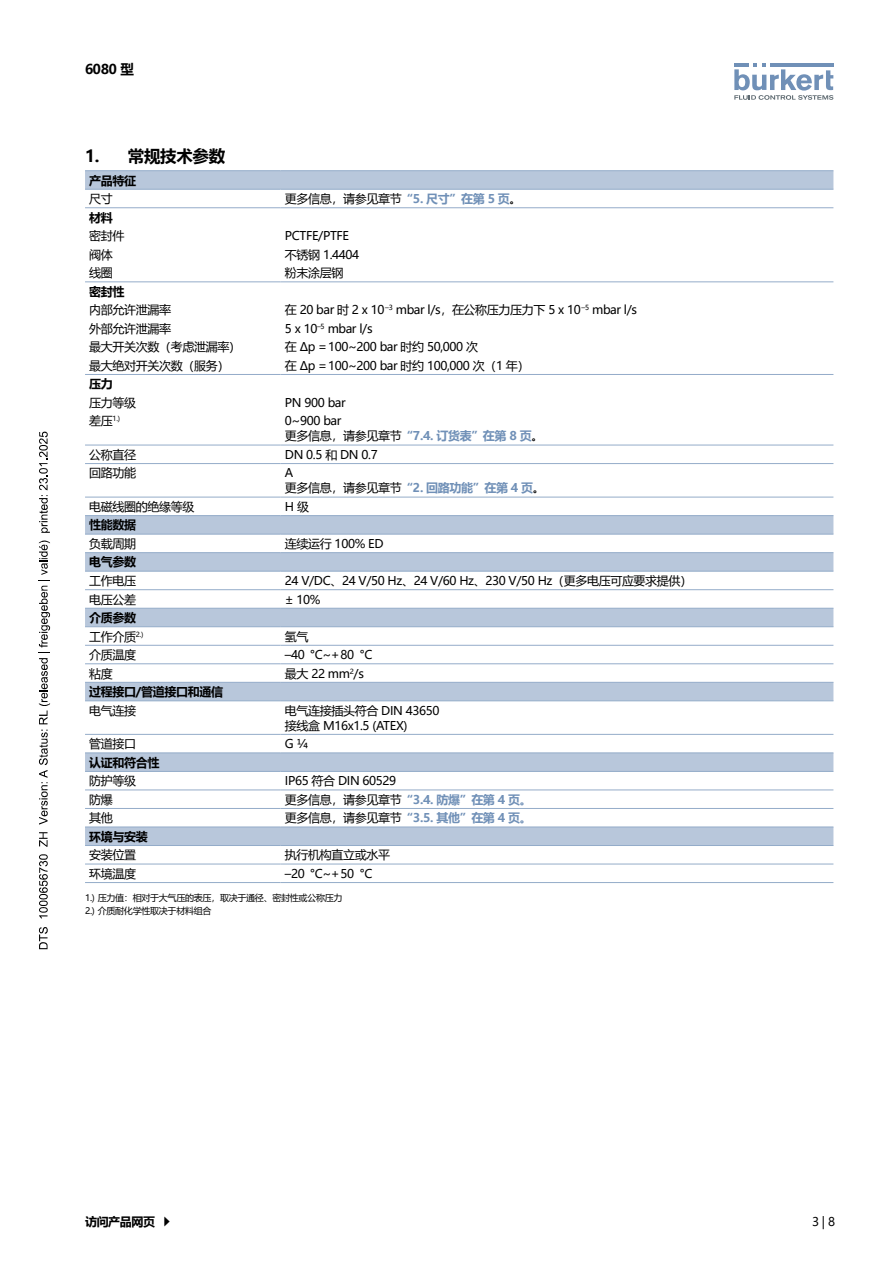
<style>
.page{position:relative;width:893px;height:1263px;background:#fff}
.page>*{position:absolute;margin:0;border:0;box-sizing:border-box;transform-origin:0 0}
.t1{font:700 16.5px "Microsoft Ya Hei";letter-spacing:-.02em;color:#000}
.t2{font:700 13.5px "Microsoft Ya Hei";color:#000}
.t3{font:12px/15px "Microsoft Ya Hei";letter-spacing:-.03em;color:#000}
.t4{font:700 12px/18.5px "Microsoft Ya Hei";letter-spacing:-.03em;color:#000}
.t5{font:700 12px "Microsoft Ya Hei";letter-spacing:-.03em;color:#7090b7}
.t6{font:9px/13.5px "Microsoft Ya Hei";letter-spacing:-.03em;color:#000}
.t7{font:7.05px "Microsoft Ya Hei";color:#000}
.s1{font-weight:700;color:#7090b7}
.s2{font-size:12px}
.s3{font-weight:400}
.s4{font-weight:400;color:#000}
</style>
<div class="page">
<svg style="left:734px;top:63px;width:99px;height:37px"></svg>
<svg style="left:85px;top:171px;width:748px;height:674px"></svg>
<hr style="left:85px;top:170px;width:196px;height:1px;background:#94acc9">
<hr style="left:281px;top:170px;width:552px;height:1px;background:#94acc9">
<hr style="left:85px;top:282px;width:196px;height:1px;background:#94acc9">
<hr style="left:281px;top:282px;width:552px;height:1px;background:#94acc9">
<hr style="left:85px;top:374px;width:196px;height:1px;background:#94acc9">
<hr style="left:281px;top:374px;width:552px;height:1px;background:#94acc9">
<hr style="left:85px;top:189px;width:196px;height:1px;background:#94acc9">
<hr style="left:85px;top:207px;width:196px;height:1px;background:#94acc9">
<hr style="left:281px;top:207px;width:552px;height:1px;background:#94acc9">
<hr style="left:281px;top:189px;width:552px;height:1px;background:#94acc9">
<hr style="left:85px;top:445px;width:196px;height:1px;background:#94acc9">
<hr style="left:281px;top:445px;width:552px;height:1px;background:#94acc9">
<hr style="left:85px;top:463px;width:196px;height:1px;background:#94acc9">
<hr style="left:281px;top:463px;width:552px;height:1px;background:#94acc9">
<hr style="left:85px;top:497px;width:196px;height:1px;background:#94acc9">
<hr style="left:85px;top:515px;width:196px;height:1px;background:#94acc9">
<hr style="left:281px;top:515px;width:552px;height:1px;background:#94acc9">
<hr style="left:281px;top:497px;width:552px;height:1px;background:#94acc9">
<hr style="left:85px;top:534px;width:196px;height:1px;background:#94acc9">
<hr style="left:85px;top:552px;width:196px;height:1px;background:#94acc9">
<hr style="left:281px;top:552px;width:552px;height:1px;background:#94acc9">
<hr style="left:281px;top:534px;width:552px;height:1px;background:#94acc9">
<hr style="left:85px;top:571px;width:196px;height:1px;background:#94acc9">
<hr style="left:281px;top:571px;width:552px;height:1px;background:#94acc9">
<hr style="left:85px;top:589px;width:196px;height:1px;background:#94acc9">
<hr style="left:85px;top:608px;width:196px;height:1px;background:#94acc9">
<hr style="left:281px;top:608px;width:552px;height:1px;background:#94acc9">
<hr style="left:281px;top:589px;width:552px;height:1px;background:#94acc9">
<hr style="left:85px;top:626px;width:196px;height:1px;background:#94acc9">
<hr style="left:281px;top:626px;width:552px;height:1px;background:#94acc9">
<hr style="left:85px;top:645px;width:196px;height:1px;background:#94acc9">
<hr style="left:281px;top:645px;width:552px;height:1px;background:#94acc9">
<hr style="left:85px;top:663px;width:196px;height:1px;background:#94acc9">
<hr style="left:281px;top:663px;width:552px;height:1px;background:#94acc9">
<hr style="left:85px;top:771px;width:196px;height:1px;background:#94acc9">
<hr style="left:281px;top:771px;width:552px;height:1px;background:#94acc9">
<hr style="left:85px;top:790px;width:196px;height:1px;background:#94acc9">
<hr style="left:281px;top:790px;width:552px;height:1px;background:#94acc9">
<hr style="left:85px;top:682px;width:196px;height:1px;background:#94acc9">
<hr style="left:281px;top:682px;width:552px;height:1px;background:#94acc9">
<hr style="left:85px;top:808px;width:196px;height:1px;background:#94acc9">
<hr style="left:281px;top:808px;width:552px;height:1px;background:#94acc9">
<hr style="left:85px;top:701px;width:196px;height:1px;background:#94acc9">
<hr style="left:281px;top:701px;width:552px;height:1px;background:#94acc9">
<hr style="left:85px;top:734px;width:196px;height:1px;background:#94acc9">
<hr style="left:85px;top:753px;width:196px;height:1px;background:#94acc9">
<hr style="left:281px;top:753px;width:552px;height:1px;background:#94acc9">
<hr style="left:85px;top:827px;width:196px;height:1px;background:#94acc9">
<hr style="left:281px;top:827px;width:552px;height:1px;background:#94acc9">
<hr style="left:281px;top:734px;width:552px;height:1px;background:#94acc9">
<hr style="left:85px;top:845px;width:196px;height:1px;background:#94acc9">
<hr style="left:281px;top:845px;width:552px;height:1px;background:#94acc9">
<hr style="left:85px;top:864px;width:196px;height:1px;background:#94acc9">
<hr style="left:85px;top:882px;width:196px;height:1px;background:#94acc9">
<hr style="left:281px;top:864px;width:552px;height:1px;background:#94acc9">
<hr style="left:281px;top:882px;width:552px;height:1px;background:#94acc9">
<svg style="left:39px;top:927px;width:9px;height:22px"></svg>
<svg style="left:39px;top:854px;width:9px;height:64px"></svg>
<svg style="left:39px;top:832px;width:9px;height:15px"></svg>
<svg style="left:39px;top:540px;width:11px;height:285px"></svg>
<svg style="left:39px;top:432px;width:11px;height:101px"></svg>
<p class="t2" style="left:85px;top:60px;width:50px">6080 型</p>
<h1 class="t1" style="left:85px;top:145px;width:142px">1. 常规技术参数</h1>
<p class="t4" style="left:89px;top:171px;width:48px">产品特征</p>
<p class="t3" style="left:89px;top:191px;width:25px">尺寸</p>
<p class="t3" style="left:285px;top:191px;width:238px">更多信息，请参见章节<span class="s1">“5. 尺寸”在第 5 页</span>。</p>
<p class="t4" style="left:89px;top:208px;width:25px">材料</p>
<p class="t3" style="left:89px;top:228px;width:37px">密封件</p>
<p class="t3" style="left:285px;top:228px;width:66px">PCTFE/PTFE</p>
<p class="t3" style="left:89px;top:246px;width:25px">阀体</p>
<p class="t3" style="left:285px;top:246px;width:76px">不锈钢 1.4404</p>
<p class="t3" style="left:89px;top:265px;width:25px">线圈</p>
<p class="t3" style="left:285px;top:265px;width:60px">粉末涂层钢</p>
<p class="t4" style="left:89px;top:282px;width:37px">密封性</p>
<p class="t3" style="left:89px;top:302px;width:83px">内部允许泄漏率</p>
<p class="t3" style="left:285px;top:302px;width:354px">在 20 bar 时 2 x 10<sup>–3</sup> mbar l/s，在公称压力压力下 5 x 10<sup>–5</sup> mbar l/s</p>
<p class="t3" style="left:89px;top:321px;width:83px">外部允许泄漏率</p>
<p class="t3" style="left:285px;top:321px;width:89px">5 x 10<sup>–5</sup> mbar l/s</p>
<p class="t3" style="left:89px;top:339px;width:153px">最大开关次数（考虑泄漏率）</p>
<p class="t3" style="left:285px;top:339px;width:195px">在 ∆p =100~200 bar 时约 50,000 次</p>
<p class="t3" style="left:89px;top:358px;width:142px">最大绝对开关次数（服务）</p>
<p class="t3" style="left:285px;top:358px;width:246px">在 ∆p =100~200 bar 时约 100,000 次（1 年）</p>
<p class="t4" style="left:89px;top:374px;width:25px">压力</p>
<p class="t3" style="left:89px;top:395px;width:48px">压力等级</p>
<p class="t3" style="left:285px;top:395px;width:62px">PN 900 bar</p>
<p class="t7" style="left:89px;top:414px;width:32px"><span class="s2">差压</span>1.)</p>
<p class="t3" style="left:285px;top:413px;width:260px">0~900 bar<br>更多信息，请参见章节<span class="s1">“7.4. 订货表”在第 8 页</span>。</p>
<p class="t3" style="left:89px;top:447px;width:48px">公称直径</p>
<p class="t3" style="left:285px;top:447px;width:94px">DN 0.5 和 DN 0.7</p>
<p class="t3" style="left:89px;top:465px;width:48px">回路功能</p>
<p class="t3" style="left:285px;top:465px;width:261px">A<br>更多信息，请参见章节<span class="s1">“2. 回路功能”在第 4 页</span>。</p>
<p class="t3" style="left:89px;top:499px;width:107px">电磁线圈的绝缘等级</p>
<p class="t3" style="left:285px;top:499px;width:26px">H 级</p>
<p class="t4" style="left:89px;top:515px;width:48px">性能数据</p>
<p class="t3" style="left:89px;top:536px;width:48px">负载周期</p>
<p class="t3" style="left:285px;top:536px;width:100px">连续运行 100% ED</p>
<p class="t4" style="left:89px;top:552px;width:48px">电气参数</p>
<p class="t3" style="left:89px;top:573px;width:48px">工作电压</p>
<p class="t3" style="left:285px;top:573px;width:409px">24 V/DC、24 V/50 Hz、24 V/60 Hz、230 V/50 Hz（更多电压可应要求提供）</p>
<p class="t3" style="left:89px;top:591px;width:48px">电压公差</p>
<p class="t3" style="left:285px;top:591px;width:37px">± 10%</p>
<p class="t4" style="left:89px;top:608px;width:56px">介质参数<span class="s3">工作介质</span><sup>2.)</sup></p>
<p class="t3" style="left:285px;top:628px;width:25px">氢气</p>
<p class="t3" style="left:89px;top:647px;width:48px">介质温度</p>
<p class="t3" style="left:285px;top:647px;width:89px">–40 °C~+80 °C</p>
<p class="t3" style="left:89px;top:665px;width:25px">粘度</p>
<p class="t3" style="left:285px;top:665px;width:80px">最大 22 mm<sup>2</sup>/s</p>
<p class="t4" style="left:89px;top:682px;width:135px">过程接口/管道接口和通信</p>
<p class="t3" style="left:89px;top:702px;width:48px">电气连接</p>
<p class="t3" style="left:285px;top:702px;width:156px">电气连接插头符合 DIN 43650接线盒 M16x1.5 (ATEX)</p>
<p class="t3" style="left:89px;top:736px;width:48px">管道接口</p>
<p class="t3" style="left:285px;top:736px;width:25px">G¼</p>
<p class="t4" style="left:89px;top:753px;width:72px">认证和符合性</p>
<p class="t3" style="left:89px;top:773px;width:48px">防护等级</p>
<p class="t3" style="left:285px;top:773px;width:113px">IP65 符合 DIN 60529</p>
<p class="t3" style="left:89px;top:791px;width:25px">防爆</p>
<p class="t5" style="left:285px;top:791px;width:248px"><span class="s4">更多信息，请参见章节</span>“3.4. 防爆”在第 4 页。</p>
<p class="t3" style="left:89px;top:810px;width:25px">其他</p>
<p class="t5" style="left:285px;top:809px;width:248px"><span class="s4">更多信息，请参见章节</span>“3.5. 其他”在第 4 页。</p>
<p class="t4" style="left:89px;top:827px;width:60px">环境与安装</p>
<p class="t3" style="left:89px;top:847px;width:48px">安装位置</p>
<p class="t3" style="left:285px;top:847px;width:107px">执行机构直立或水平</p>
<p class="t3" style="left:89px;top:866px;width:48px">环境温度</p>
<p class="t3" style="left:285px;top:866px;width:89px">–20 °C~+50 °C</p>
<p class="t6" style="left:85px;top:890px;width:259px">1.) 压力值：相对于大气压的表压，取决于通径、密封性或公称压力<br>2.) 介质耐化学性取决于材料组合</p>
<p class="t4" style="left:85px;top:1212px;width:72px">访问产品网页</p>
<p class="t3" style="left:812px;top:1213px;width:24px">3 | 8</p>
</div>
